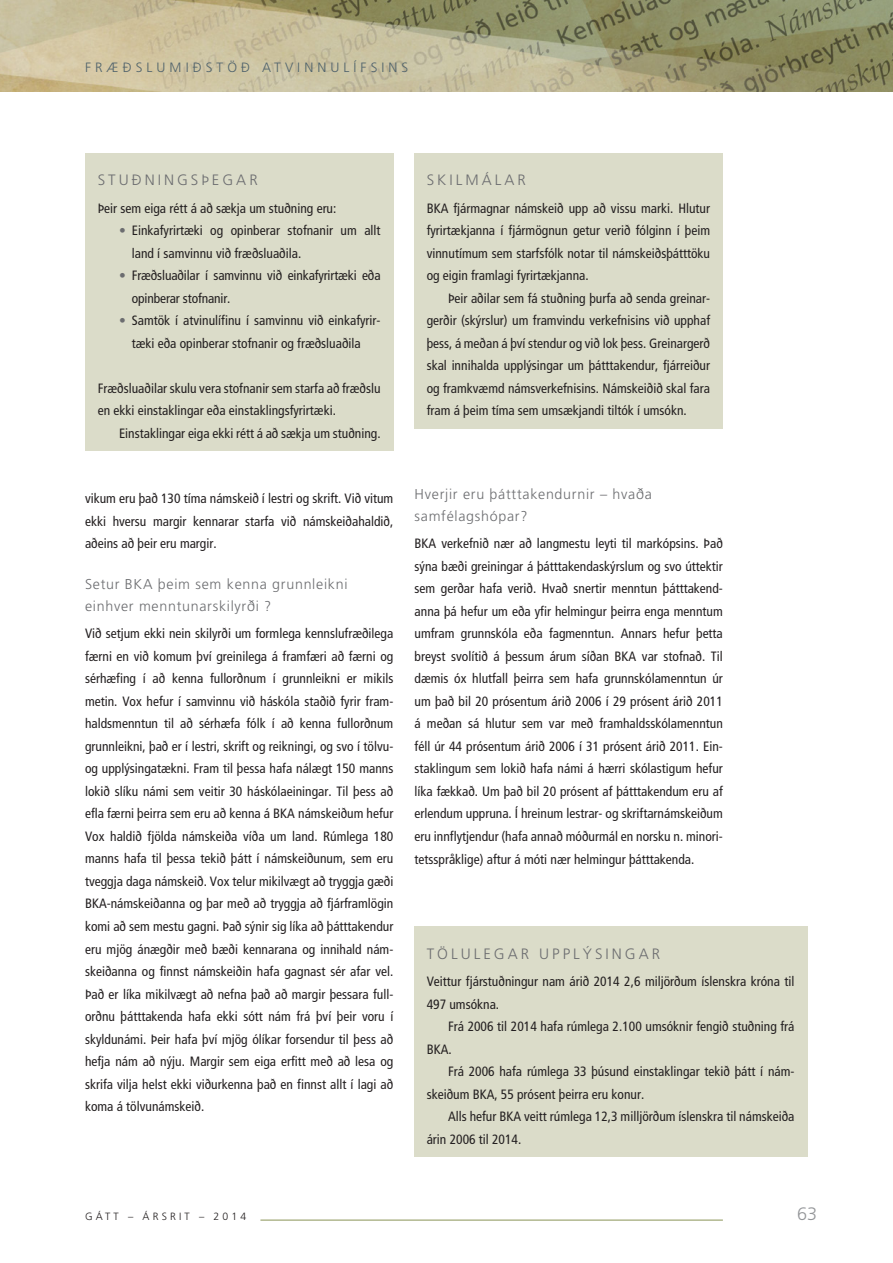
<style>
.page{position:relative;width:893px;height:1263px;background:#fff}
.page>*{position:absolute;margin:0;border:0;box-sizing:border-box;transform-origin:0 0}
.t1{font:300 18px "Frutiger LT Std";color:#939598}
.t2{font:300 15px "Frutiger";color:#6c6d70}
.t3{font:300 14.25px/22.5px "Frutiger";letter-spacing:.05em;color:#6c6d70}
.t4{font:condensed 13.5px/22.5px "Frutiger";color:#231f20}
.t5{font:300 13.5px "Frutiger LT Std";letter-spacing:.3em;color:#50636c}
.t6{font:300 10.5px "Frutiger LT Std";letter-spacing:.3em;color:#231f20}
.s1{color:#6c6d70}
</style>
<div class="page">
<hr style="left:260px;top:1220px;width:463px;height:1px;background:#899356">
<img style="left:0;top:0;width:893px;height:92px">
<div style="left:85px;top:153px;width:308px;height:298px;background:#dbdcc9"></div>
<div style="left:414px;top:153px;width:309px;height:275px;background:#dbdcc9"></div>
<div style="left:414px;top:927px;width:393px;height:230px;background:#dbdcc9"></div>
<p class="t5" style="left:85px;top:60px;width:323px">FR ÆÐS LUMI ÐST ÖÐ ATVI NNULÍFSI NS</p>
<p class="t2" style="left:98px;top:171px;width:13px">stuðnings</p>
<p class="t2" style="left:201px;top:171px;width:34px">þegar</p>
<p class="t4" style="left:98px;top:197px;width:240px">Þeir sem eiga rétt á að sækja um stuðning eru:</p>
<p class="t4" style="left:132px;top:220px;width:250px;text-indent:-13px"><span class="s1">•</span> Einkafyrirtæki og opinberar stofnanir um allt land í samvinnu við fræðsluaðila.</p>
<p class="t4" style="left:132px;top:265px;width:250px;text-indent:-13px"><span class="s1">•</span> Fræðsluaðilar í samvinnu við einkafyrirtæki eða opinberar stofnanir.</p>
<p class="t4" style="left:119px;top:310px;width:263px;text-align:center"><span class="s1">•</span> Samtök í atvinulífinu í samvinnu við einkafyrir&shy;tæki eða opinberar stofnanir og fræðsluaðila</p>
<p class="t4" style="left:98px;top:377px;width:284px">Fræðsluaðilar skulu vera stofnanir sem starfa að fræðslu en ekki einstaklingar eða einstaklingsfyrirtæki.</p>
<p class="t4" style="left:119px;top:422px;width:263px">Einstaklingar eiga ekki rétt á að sækja um stuðning.</p>
<p class="t2" style="left:427px;top:171px;width:12px">skilmálar</p>
<p class="t4" style="left:427px;top:197px;width:285px;text-align:justify">BKA fjármagnar námskeið upp að vissu marki. Hlutur fyrirtækjanna í fjármögnun getur verið fólginn í þeim vinnutímum sem starfsfólk notar til námskeiðsþátttöku og eigin framlagi fyrirtækjanna.</p>
<p class="t4" style="left:427px;top:287px;width:285px;text-align:justify;text-indent:21px">Þeir aðilar sem fá stuðning þurfa að senda greinar&shy;gerðir (skýrslur) um framvindu verkefnisins við upphaf þess, á meðan á því stendur og við lok þess. Greinargerð skal innihalda upplýsingar um þátttakendur, fjárreiður og framkvæmd námsverkefnisins. Námskeiðið skal fara fram á þeim tíma sem umsækjandi tiltók í umsókn.</p>
<p class="t4" style="left:85px;top:488px;width:310px;text-align:justify">vikum eru það 130 tíma námskeið í lestri og skrift. Við vitum ekki hversu margir kennarar starfa við námskeiðahaldið, aðeins að þeir eru margir.</p>
<p class="t3" style="left:85px;top:573px;width:264px">Setur BKA þeim sem kenna grunnleikni einhver menntunarskilyrði ?</p>
<p class="t4" style="left:85px;top:622px;width:310px;text-align:justify">Við setjum ekki nein skilyrði um formlega kennslufræðilega færni en við komum því greinilega á framfæri að færni og sérhæfing í að kenna fullorðnum í grunnleikni er mikils metin. Vox hefur í samvinnu við háskóla staðið fyrir fram&shy;haldsmenntun til að sérhæfa fólk í að kenna fullorðnum grunnleikni, það er í lestri, skrift og reikningi, og svo í tölvu&shy;og upplýsingatækni. Fram til þessa hafa nálægt 150 manns lokið slíku námi sem veitir 30 háskólaeiningar. Til þess að efla færni þeirra sem eru að kenna á BKA námskeiðum hefur Vox haldið fjölda námskeiða víða um land. Rúmlega 180 manns hafa til þessa tekið þátt í námskeiðunum, sem eru tveggja daga námskeið. Vox telur mikilvægt að tryggja gæði BKA-námskeiðanna og þar með að tryggja að fjárframlögin komi að sem mestu gagni. Það sýnir sig líka að þátttakendur eru mjög ánægðir með bæði kennarana og innihald nám&shy;skeiðanna og finnst námskeiðin hafa gagnast sér afar vel.<br>Það er líka mikilvægt að nefna það að margir þessara full&shy;orðnu þátttakenda hafa ekki sótt nám frá því þeir voru í skyldunámi. Þeir hafa því mjög ólíkar forsendur til þess að hefja nám að nýju. Margir sem eiga erfitt með að lesa og skrifa vilja helst ekki viðurkenna það en finnst allt í lagi að koma á tölvunámskeið.</p>
<p class="t3" style="left:415px;top:483px;width:239px">Hverjir eru þátttakendurnir – hvaða samfélagshópar?</p>
<p class="t4" style="left:415px;top:532px;width:310px;text-align:justify">BKA verkefnið nær að langmestu leyti til markópsins. Það sýna bæði greiningar á þátttakendaskýrslum og svo úttektir sem gerðar hafa verið. Hvað snertir menntun þátttakend&shy;anna þá hefur um eða yfir helmingur þeirra enga menntum umfram grunnskóla eða fagmenntun. Annars hefur þetta breyst svolítið á þessum árum síðan BKA var stofnað. Til dæmis óx hlutfall þeirra sem hafa grunnskólamenntun úr um það bil 20 prósentum árið 2006 í 29 prósent árið 2011 á meðan sá hlutur sem var með framhaldsskólamenntun féll úr 44 prósentum árið 2006 í 31 prósent árið 2011. Ein&shy;staklingum sem lokið hafa námi á hærri skólastigum hefur líka fækkað. Um það bil 20 prósent af þátttakendum eru af erlendum uppruna. Í hreinum lestrar- og skriftarnámskeiðum eru innflytjendur (hafa annað móðurmál en norsku n. minori&shy;tetsspråklige) aftur á móti nær helmingur þátttakenda.</p>
<p class="t2" style="left:427px;top:945px;width:12px">tölul</p>
<p class="t2" style="left:483px;top:945px;width:23px">egar</p>
<p class="t2" style="left:539px;top:945px;width:11px">uppl</p>
<p class="t2" style="left:583px;top:945px;width:24px">ýsingar</p>
<p class="t4" style="left:427px;top:970px;width:369px">Veittur fjárstuðningur nam árið 2014 2,6 miljörðum íslenskra króna til<br>497 umsókna.</p>
<p class="t4" style="left:427px;top:1015px;width:369px;text-indent:21px">Frá 2006 til 2014 hafa rúmlega 2.100 umsóknir fengið stuðning frá<br>BKA.</p>
<p class="t4" style="left:427px;top:1060px;width:369px;text-indent:21px">Frá 2006 hafa rúmlega 33 þúsund einstaklingar tekið þátt í nám&shy;skeiðum BKA, 55 prósent þeirra eru konur.</p>
<p class="t4" style="left:427px;top:1105px;width:369px;text-indent:21px">Alls hefur BKA veitt rúmlega 12,3 milljörðum íslenskra til námskeiða árin 2006 til 2014.</p>
<p class="t6" style="left:85px;top:1211px;width:163px">GÁTT – ÁRSRIT – 2014</p>
<h1 class="t1" style="left:797px;top:1204px;width:22px">63</h1>
</div>
